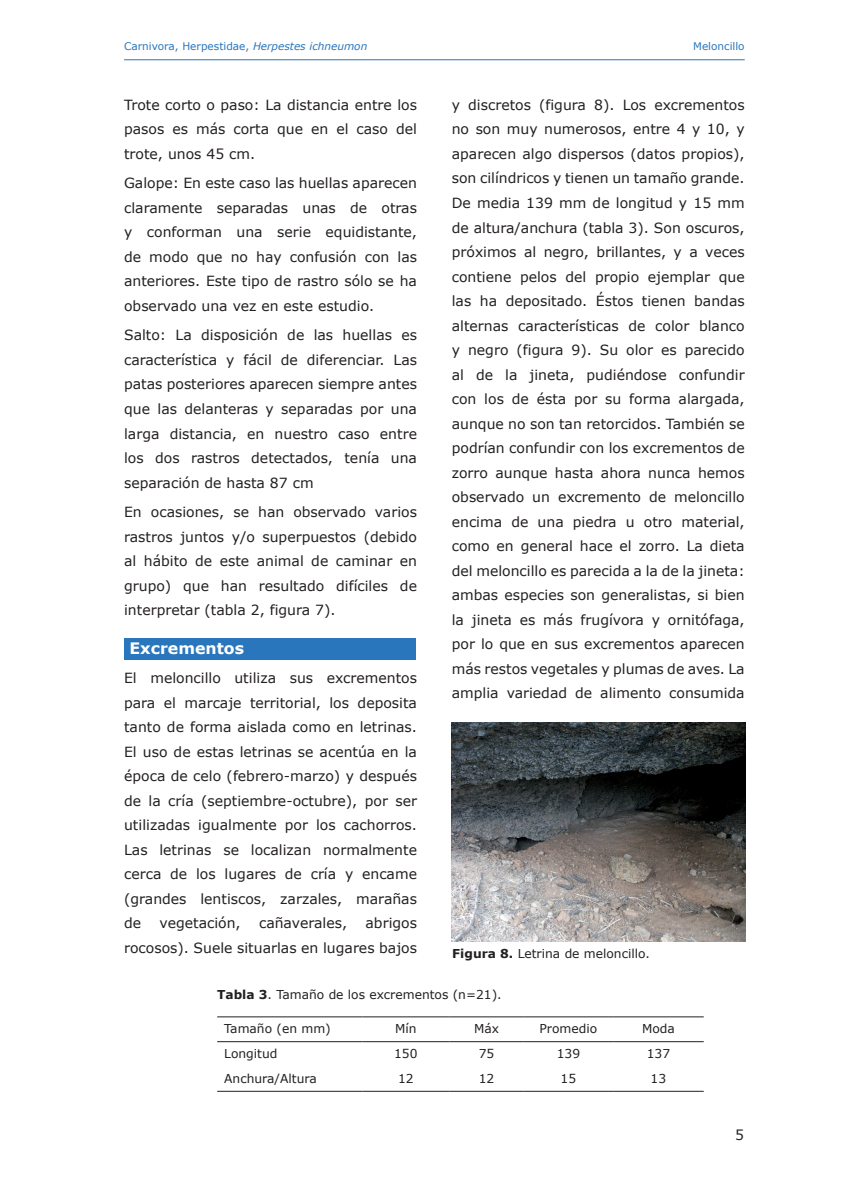
<style>
.page{position:relative;width:844px;height:1191px;background:#fff}
.page>*{position:absolute;margin:0;border:0;box-sizing:border-box;transform-origin:0 0}
.Cabecera_I{font:700 15.75px "Verdana";color:#fff}
.Texto{font:14px/24.5px "Verdana";color:#231f20;text-align:justify}
.Tablas_y_Figuras{font:12.25px "Verdana";color:#231f20}
.t1{font:10.5px "Verdana";color:#2976bc}
.s1{font-style:italic}
.s2{font-weight:700}
</style>
<div class="page">
<hr style="left:124px;top:59px;width:620px;height:1px;background:#2976bc">
<div style="left:124px;top:638px;width:291px;height:21px;background:#2976bc"></div>
<hr style="left:217px;top:1016px;width:145px;height:1px;background:#231f20">
<hr style="left:362px;top:1016px;width:87px;height:1px;background:#231f20">
<hr style="left:449px;top:1016px;width:74px;height:1px;background:#231f20">
<hr style="left:523px;top:1016px;width:90px;height:1px;background:#231f20">
<hr style="left:613px;top:1016px;width:90px;height:1px;background:#231f20">
<hr style="left:217px;top:1041px;width:145px;height:1px;background:#231f20">
<hr style="left:362px;top:1041px;width:87px;height:1px;background:#231f20">
<hr style="left:449px;top:1041px;width:74px;height:1px;background:#231f20">
<hr style="left:523px;top:1041px;width:90px;height:1px;background:#231f20">
<hr style="left:613px;top:1041px;width:90px;height:1px;background:#231f20">
<hr style="left:217px;top:1090px;width:145px;height:1px;background:#231f20">
<hr style="left:362px;top:1090px;width:87px;height:1px;background:#231f20">
<hr style="left:449px;top:1090px;width:74px;height:1px;background:#231f20">
<hr style="left:523px;top:1090px;width:90px;height:1px;background:#231f20">
<hr style="left:613px;top:1090px;width:90px;height:1px;background:#231f20">
<img style="left:451px;top:722px;width:294px;height:219px">
<p class="t1" style="left:124px;top:39px;width:245px">Carnivora, Herpestidae, <span class="s1">Herpestes ichneumon</span></p>
<p class="t1" style="left:693px;top:39px;width:53px">Meloncillo</p>
<p class="Texto" style="left:124px;top:92px;width:294px">Trote corto o paso: La distancia entre los pasos es más corta que en el caso del trote, unos 45 cm.</p>
<p class="Texto" style="left:124px;top:171px;width:294px">Galope: En este caso las huellas aparecen claramente separadas unas de otras y conforman una serie equidistante, de modo que no hay confusión con las anteriores. Este tipo de rastro sólo se ha observado una vez en este estudio.</p>
<p class="Texto" style="left:124px;top:323px;width:294px">Salto: La disposición de las huellas es característica y fácil de diferenciar. Las patas posteriores aparecen siempre antes que las delanteras y separadas por una larga distancia, en nuestro caso entre los dos rastros detectados, tenía una separación de hasta 87 cm</p>
<p class="Texto" style="left:124px;top:499px;width:294px">En ocasiones, se han observado varios rastros juntos y/o superpuestos (debido al hábito de este animal de caminar en grupo) que han resultado difíciles de interpretar (tabla 2, figura 7).</p>
<p class="Cabecera_I" style="left:129px;top:637px;width:116px">Excrementos</p>
<p class="Texto" style="left:124px;top:666px;width:294px">El meloncillo utiliza sus excrementos para el marcaje territorial, los deposita tanto de forma aislada como en letrinas.<br>El uso de estas letrinas se acentúa en la época de celo (febrero-marzo) y después de la cría (septiembre-octubre), por ser utilizadas igualmente por los cachorros.<br>Las letrinas se localizan normalmente cerca de los lugares de cría y encame (grandes lentiscos, zarzales, marañas de</p>
<p class="Texto" style="left:159px;top:911px;width:83px">vegetación,</p>
<p class="Texto" style="left:259px;top:911px;width:90px">cañaverales,</p>
<p class="Texto" style="left:124px;top:911px;width:294px;text-align:right">abrigos<br>rocosos). Suele situarlas en lugares bajos</p>
<p class="Texto" style="left:451px;top:92px;width:294px">y discretos (figura 8). Los excrementos no son muy numerosos, entre 4 y 10, y aparecen algo dispersos (datos propios), son cilíndricos y tienen un tamaño grande.<br>De media 139 mm de longitud y 15 mm de altura/anchura (tabla 3). Son oscuros, próximos al negro, brillantes, y a veces contiene pelos del propio ejemplar que las ha depositado. Éstos tienen bandas alternas características de color blanco y negro (figura 9). Su olor es parecido al de la jineta, pudiéndose confundir con los de ésta por su forma alargada, aunque no son tan retorcidos. También se podrían confundir con los excrementos de zorro aunque hasta ahora nunca hemos observado un excremento de meloncillo encima de una piedra u otro material, como en general hace el zorro. La dieta del meloncillo es parecida a la de la jineta: ambas especies son generalistas, si bien la jineta es más frugívora y ornitófaga, por lo que en sus excrementos aparecen más restos vegetales y plumas de aves. La amplia variedad de alimento consumida</p>
<p class="Tablas_y_Figuras" style="left:452px;top:945px;width:199px"><span class="s2">Figura 8.</span> Letrina de meloncillo.</p>
<p class="Tablas_y_Figuras" style="left:217px;top:986px;width:286px"><span class="s2">Tabla 3</span>. Tamaño de los excrementos (n=21).</p>
<p class="Tablas_y_Figuras" style="left:224px;top:1020px;width:108px">Tamaño (en mm)</p>
<p class="Tablas_y_Figuras" style="left:395px;top:1020px;width:23px">Mín</p>
<p class="Tablas_y_Figuras" style="left:474px;top:1020px;width:26px">Máx</p>
<p class="Tablas_y_Figuras" style="left:539px;top:1020px;width:59px">Promedio</p>
<p class="Tablas_y_Figuras" style="left:642px;top:1020px;width:34px">Moda</p>
<p class="Tablas_y_Figuras" style="left:224px;top:1045px;width:55px">Longitud</p>
<p class="Tablas_y_Figuras" style="left:394px;top:1045px;width:25px">150</p>
<p class="Tablas_y_Figuras" style="left:478px;top:1045px;width:17px">75</p>
<p class="Tablas_y_Figuras" style="left:556px;top:1045px;width:25px">139</p>
<p class="Tablas_y_Figuras" style="left:646px;top:1045px;width:25px">137</p>
<p class="Tablas_y_Figuras" style="left:224px;top:1070px;width:94px">Anchura/Altura</p>
<p class="Tablas_y_Figuras" style="left:398px;top:1070px;width:17px">12</p>
<p class="Tablas_y_Figuras" style="left:478px;top:1070px;width:17px">12</p>
<p class="Tablas_y_Figuras" style="left:560px;top:1070px;width:17px">15</p>
<p class="Tablas_y_Figuras" style="left:650px;top:1070px;width:17px">13</p>
<p class="Texto" style="left:735px;top:1122px;width:10px">5</p>
</div>
